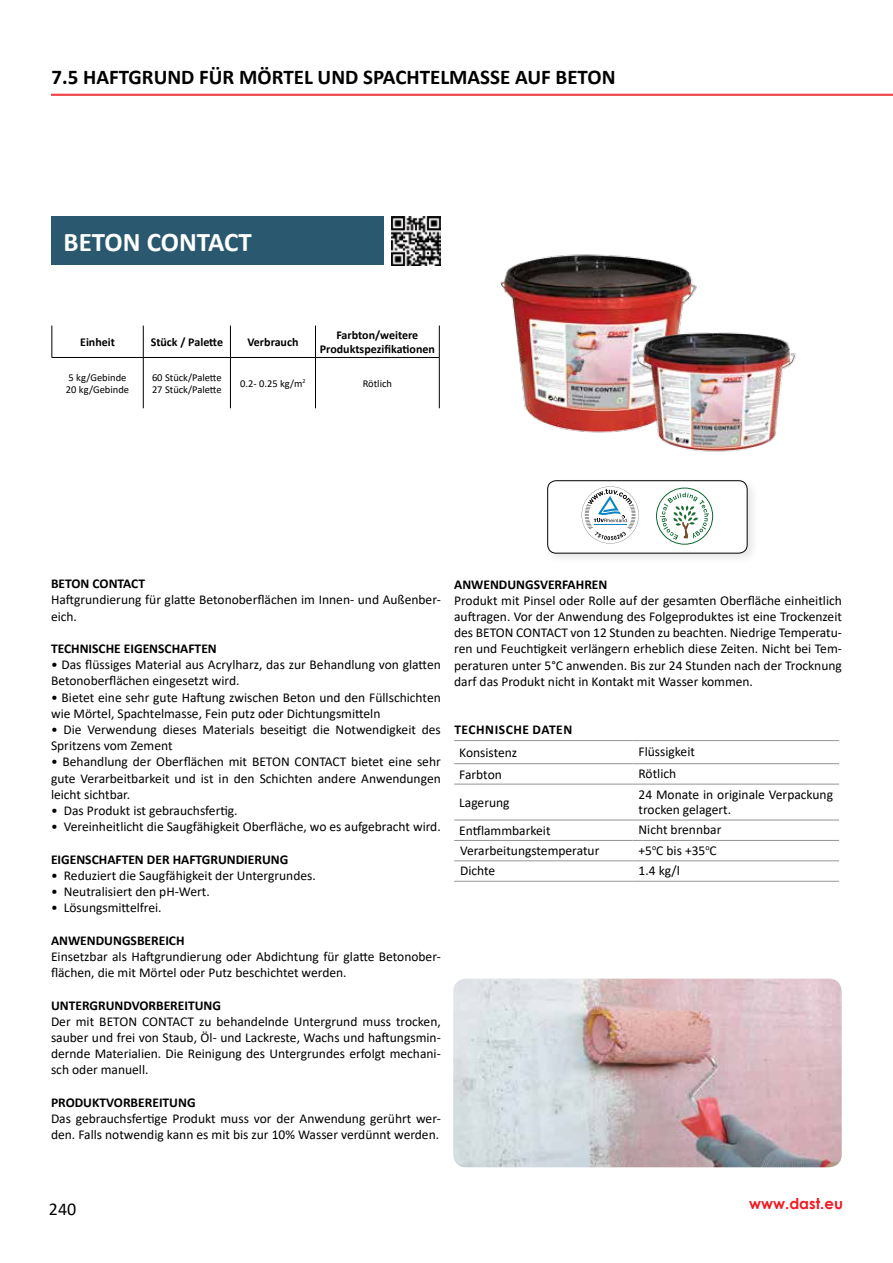
<style>
.page{position:relative;width:893px;height:1263px;background:#fff}
.page>*{position:absolute;margin:0;border:0;box-sizing:border-box;transform-origin:0 0}
.t1{font:700 27px "Calibri";color:#fff}
.t2{font:700 21px "Calibri";color:#000}
.t3{font:18px "Calibri";color:#000}
.t4{font:700 15px "Century Gothic";color:#ed1d24}
.t5{font:13.5px/16.2px "Calibri";color:#000}
.t6{font:700 13.5px "Calibri";color:#000}
.t7{font:700 13.5px "Calibri";letter-spacing:.04em;color:#000}
.t8{font:700 12px/14.4px "Calibri";color:#000;text-align:center}
.t9{font:10.5px/12.6px "Calibri";color:#000}
</style>
<div class="page">
<div style="left:51px;top:216px;width:333px;height:49px;background:#2a596f"></div>
<div style="left:543px;top:476px;width:217px;height:90px;background:#000;opacity:.1"></div>
<div style="left:548px;top:481px;width:199px;height:72px;background:#fff;border-radius:9px"></div>
<div style="left:547px;top:480px;width:200px;height:73px;border:1px solid #000;border-radius:9px"></div>
<img style="left:391px;top:216px;width:49px;height:49px">
<svg style="left:656px;top:488px;width:57px;height:57px"></svg>
<svg style="left:582px;top:486px;width:57px;height:57px"></svg>
<img style="left:500px;top:254px;width:197px;height:179px">
<img style="left:612px;top:320px;width:184px;height:132px">
<img style="left:453px;top:979px;width:389px;height:188px">
<hr style="left:51px;top:94px;width:842px;height:1px;background:#ed1d24">
<hr style="left:51px;top:95px;width:842px;height:1px;background:#ed1d24">
<hr style="left:632px;top:740px;width:207px;height:1px;background:#939598">
<hr style="left:454px;top:740px;width:178px;height:1px;background:#939598">
<hr style="left:632px;top:763px;width:207px;height:1px;background:#939598">
<hr style="left:632px;top:784px;width:207px;height:1px;background:#939598">
<hr style="left:632px;top:820px;width:207px;height:1px;background:#939598">
<hr style="left:632px;top:840px;width:207px;height:1px;background:#939598">
<hr style="left:454px;top:860px;width:178px;height:1px;background:#939598">
<hr style="left:632px;top:860px;width:207px;height:1px;background:#939598">
<hr style="left:454px;top:881px;width:178px;height:1px;background:#939598">
<hr style="left:632px;top:881px;width:207px;height:1px;background:#939598">
<hr style="left:454px;top:763px;width:178px;height:1px;background:#939598">
<hr style="left:454px;top:784px;width:178px;height:1px;background:#939598">
<hr style="left:454px;top:820px;width:178px;height:1px;background:#939598">
<hr style="left:454px;top:840px;width:178px;height:1px;background:#939598">
<hr style="left:52px;top:357px;width:91px;height:1px;background:#000">
<hr style="left:230px;top:357px;width:85px;height:1px;background:#000">
<hr style="left:315px;top:357px;width:124px;height:1px;background:#000">
<hr style="left:52px;top:326px;width:1px;height:31px;background:#000">
<hr style="left:315px;top:326px;width:1px;height:31px;background:#000">
<hr style="left:439px;top:326px;width:1px;height:31px;background:#000">
<hr style="left:143px;top:358px;width:1px;height:50px;background:#000">
<hr style="left:230px;top:358px;width:1px;height:50px;background:#000">
<hr style="left:315px;top:358px;width:1px;height:50px;background:#000">
<hr style="left:439px;top:358px;width:1px;height:50px;background:#000">
<hr style="left:143px;top:357px;width:87px;height:1px;background:#000">
<hr style="left:143px;top:326px;width:1px;height:31px;background:#000">
<hr style="left:230px;top:326px;width:1px;height:31px;background:#000">
<h2 class="t2" style="left:51px;top:62px;width:566px">7.5 HAFTGRUND FÜR MÖRTEL UND SPACHTELMASSE AUF BETON</h2>
<h1 class="t1" style="left:64px;top:223px;width:190px">BETON CONTACT</h1>
<p class="t8" style="left:80px;top:335px;width:36px">Einheit</p>
<p class="t8" style="left:151px;top:335px;width:74px">Stück / Palette</p>
<p class="t8" style="left:247px;top:335px;width:53px">Verbrauch</p>
<p class="t8" style="left:320px;top:327px;width:117px">Farbton/weitere<br>Produktspezifikationen</p>
<p class="t9" style="left:66px;top:370px;width:65px">5 kg/Gebinde<br>20 kg/Gebinde</p>
<p class="t9" style="left:152px;top:370px;width:71px">60 Stück/Palette<br>27 Stück/Palette</p>
<p class="t9" style="left:240px;top:377px;width:67px">0.2- 0.25 kg/m<sup>2</sup></p>
<p class="t9" style="left:363px;top:377px;width:31px">Rötlich</p>
<p class="t6" style="left:51px;top:574px;width:96px">BETON CONTACT</p>
<p class="t5" style="left:51px;top:591px;width:391px">Haftgrundierung für glatte Betonoberflächen im Innen- und Außenber&shy;eich.</p>
<p class="t6" style="left:51px;top:639px;width:167px">TECHNISCHE EIGENSCHAFTEN</p>
<p class="t5" style="left:51px;top:656px;width:391px">• Das flüssiges Material aus Acrylharz, das zur Behandlung von glatten<br>Betonoberflächen eingesetzt wird.</p>
<p class="t5" style="left:51px;top:689px;width:391px">• Bietet eine sehr gute Haftung zwischen Beton und den Füllschichten wie Mörtel, Spachtelmasse, Fein putz oder Dichtungsmitteln</p>
<p class="t5" style="left:51px;top:721px;width:391px">• Die Verwendung dieses Materials beseitigt die Notwendigkeit des<br>Spritzens vom Zement</p>
<p class="t5" style="left:51px;top:753px;width:391px;text-align:justify">• Behandlung der Oberflächen mit BETON CONTACT bietet eine sehr gute Verarbeitbarkeit und ist in den Schichten andere Anwendungen leicht sichtbar.</p>
<p class="t5" style="left:51px;top:802px;width:188px">• Das Produkt ist gebrauchsfertig.</p>
<p class="t5" style="left:51px;top:818px;width:391px">• Vereinheitlicht die Saugfähigkeit Oberfläche, wo es aufgebracht wird.</p>
<p class="t6" style="left:51px;top:850px;width:239px">EIGENSCHAFTEN DER HAFTGRUNDIERUNG</p>
<p class="t5" style="left:51px;top:867px;width:266px">• Reduziert die Saugfähigkeit der Untergrundes.</p>
<p class="t5" style="left:51px;top:883px;width:160px">• Neutralisiert den pH-Wert.</p>
<p class="t5" style="left:51px;top:899px;width:112px">• Lösungsmittelfrei.</p>
<p class="t6" style="left:51px;top:931px;width:135px">ANWENDUNGSBEREICH</p>
<p class="t5" style="left:51px;top:948px;width:391px">Einsetzbar als Haftgrundierung oder Abdichtung für glatte Betonober&shy;flächen, die mit Mörtel oder Putz beschichtet werden.</p>
<p class="t6" style="left:51px;top:995px;width:172px">UNTERGRUNDVORBEREITUNG</p>
<p class="t5" style="left:51px;top:1013px;width:391px;text-align:justify">Der mit BETON CONTACT zu behandelnde Untergrund muss trocken, sauber und frei von Staub, Öl- und Lackreste, Wachs und haftungsmin&shy;dernde Materialien. Die Reinigung des Untergrundes erfolgt mechani&shy;sch oder manuell.</p>
<p class="t6" style="left:51px;top:1093px;width:146px">PRODUKTVORBEREITUNG</p>
<p class="t5" style="left:51px;top:1110px;width:391px">Das gebrauchsfertige Produkt muss vor der Anwendung gerührt wer&shy;den. Falls notwendig kann es mit bis zur 10% Wasser verdünnt werden.</p>
<p class="t6" style="left:454px;top:574px;width:155px">ANWENDUNGSVERFAHREN</p>
<p class="t5" style="left:454px;top:592px;width:389px;text-align:justify">Produkt mit Pinsel oder Rolle auf der gesamten Oberfläche einheitlich auftragen. Vor der Anwendung des Folgeproduktes ist eine Trockenzeit des BETON CONTACT von 12 Stunden zu beachten. Niedrige Temperatu&shy;ren und Feuchtigkeit verlängern erheblich diese Zeiten. Nicht bei Tem&shy;peraturen unter 5°C anwenden. Bis zur 24 Stunden nach der Trocknung darf das Produkt nicht in Kontakt mit Wasser kommen.</p>
<p class="t7" style="left:454px;top:720px;width:119px">TECHNISCHE DATEN</p>
<p class="t5" style="left:459px;top:744px;width:60px">Konsistenz</p>
<p class="t5" style="left:638px;top:743px;width:58px">Flüssigkeit</p>
<p class="t5" style="left:459px;top:766px;width:44px">Farbton</p>
<p class="t5" style="left:638px;top:765px;width:39px">Rötlich</p>
<p class="t5" style="left:459px;top:794px;width:52px">Lagerung</p>
<p class="t5" style="left:638px;top:786px;width:196px;line-height:15.6px">24 Monate in originale Verpackung trocken gelagert.</p>
<p class="t5" style="left:459px;top:822px;width:93px">Entflammbarkeit</p>
<p class="t5" style="left:638px;top:821px;width:84px">Nicht brennbar</p>
<p class="t5" style="left:460px;top:842px;width:141px">Verarbeitungstemperatur</p>
<p class="t5" style="left:638px;top:842px;width:80px">+5<sup>o</sup>C bis +35<sup>o</sup>C</p>
<p class="t5" style="left:460px;top:862px;width:37px">Dichte</p>
<p class="t5" style="left:638px;top:862px;width:43px">1.4 kg/l</p>
<h3 class="t3" style="left:49px;top:1196px;width:29px">240</h3>
<p class="t4" style="left:749px;top:1192px;width:95px">www.dast.eu</p>
</div>
